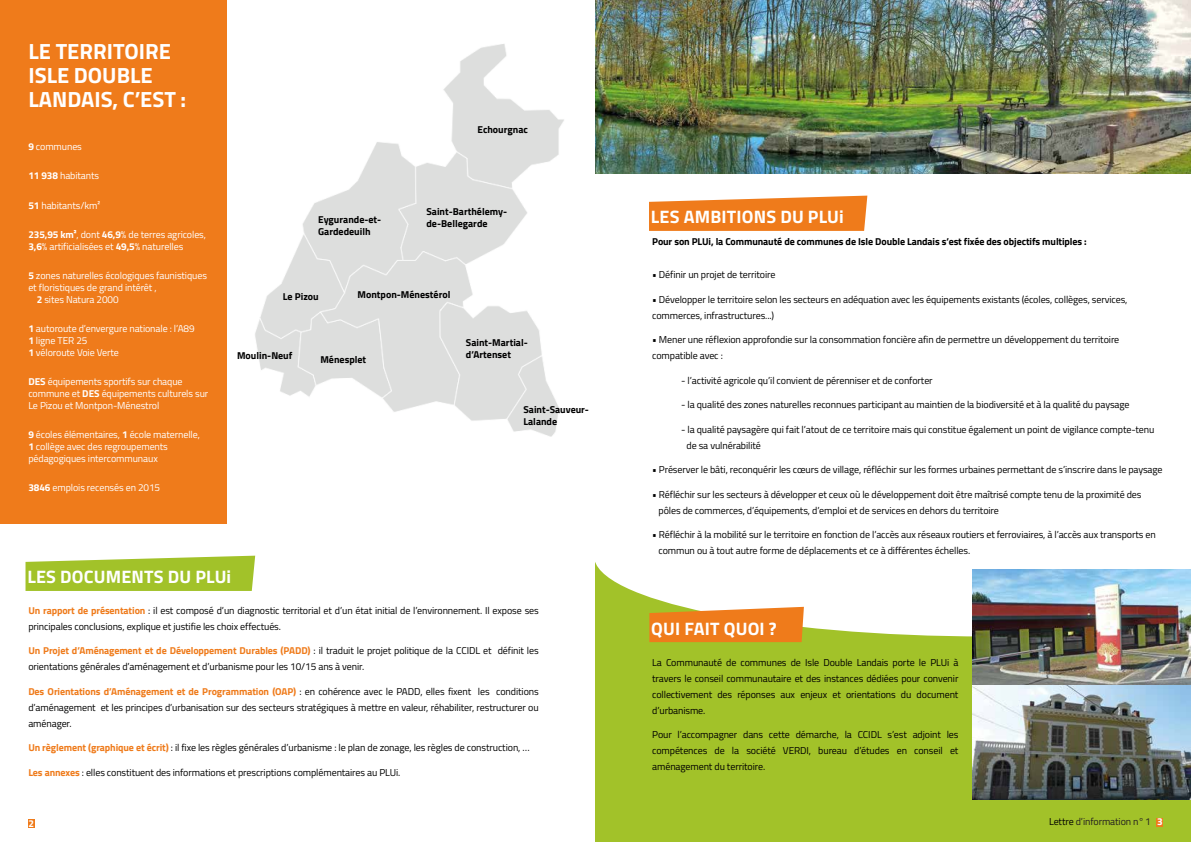
<style>
.page{position:relative;width:1191px;height:842px;background:#fff}
.page>*{position:absolute;margin:0;border:0;box-sizing:border-box;transform-origin:0 0}
.t1{font:700 22px/24px "Titillium Web";color:#fff}
.t2{font:700 18px "Titillium Web";letter-spacing:.01em;color:#fff}
.t3{font:10px/16px "Titillium Web";letter-spacing:-.01em;color:#000}
.t4{font:10px/12px "Titillium Web";letter-spacing:-.01em;color:#fff}
.t5{font:700 10px/12px "Titillium Web";color:#000}
.t6{font:10px "Titillium Web";letter-spacing:-.01em;color:#231e20}
.t7{font:700 10px "Titillium Web";color:#fff}
.s1{font-weight:700}
.s2{font-weight:700;color:#ef7b1b}
.s3{color:#000}
.s4{font-weight:700;color:#fff}
</style>
<div class="page">
<div style="left:595px;top:557px;width:596px;height:285px;background:#a2c229"></div>
<svg style="left:595px;top:557px;width:596px;height:79px;background:#f3f7e4"></svg>
<img style="left:972px;top:569px;width:219px;height:230px">
<div style="left:0;top:0;width:227px;height:524px;background:#ef7b1b"></div>
<img style="left:255px;top:44px;width:309px;height:393px">
<img style="left:595px;top:0;width:596px;height:174px">
<div style="left:28px;top:819px;width:7px;height:8px;background:#ef7b1b"></div>
<div style="left:1156px;top:817px;width:6px;height:9px;background:#ef7b1b"></div>
<svg style="left:649px;top:607px;width:155px;height:35px;background:#eb8426"></svg>
<svg style="left:26px;top:556px;width:229px;height:35px;background:#aac73b"></svg>
<svg style="left:649px;top:196px;width:218px;height:35px;background:#f0862e"></svg>
<h1 class="t1" style="left:28px;top:38px;width:159px">LE TERRITOIRE<br>ISLE DOUBLE<br>LANDAIS, C’EST :</h1>
<p class="t4" style="left:28px;top:140px;width:55px"><span class="s1">9</span> communes</p>
<p class="t4" style="left:28px;top:169px;width:72px"><span class="s1">11 938</span> habitants</p>
<p class="t4" style="left:28px;top:198px;width:73px"><span class="s1">51</span> habitants/km²</p>
<p class="t4" style="left:28px;top:227px;width:179px"><span class="s1">235,95 km²</span>, dont <span class="s1">46,9</span>% de terres agricoles,<br><span class="s1">3,6</span>% artificialisées et <span class="s1">49,5</span>% naturelles</p>
<p class="t4" style="left:28px;top:269px;width:180px"><span class="s1">5</span> zones naturelles écologiques faunistiques</p>
<p class="t4" style="left:28px;top:281px;width:130px">et floristiques de grand intérêt ,</p>
<p class="t4" style="left:37px;top:293px;width:83px"><span class="s1">2</span> sites Natura 2000</p>
<p class="t4" style="left:28px;top:322px;width:168px"><span class="s1">1</span> autoroute d’envergure nationale : l’A89<br><span class="s1">1</span> ligne TER 25<br><span class="s1">1</span> véloroute Voie Verte</p>
<p class="t4" style="left:28px;top:375px;width:181px"><span class="s1">DES</span> équipements sportifs sur chaque commune et <span class="s1">DES</span> équipements culturels sur<br>Le Pizou et Montpon-Ménestrol</p>
<p class="t4" style="left:28px;top:428px;width:173px"><span class="s1">9</span> écoles élémentaires, <span class="s1">1</span> école maternelle,<br><span class="s1">1</span> collège avec des regroupements pédagogiques intercommunaux</p>
<p class="t4" style="left:28px;top:481px;width:133px"><span class="s1">3846</span> emplois recensés en 2015</p>
<p class="t5" style="left:318px;top:213px;width:65px">Eygurande-et-<br>Gardedeuilh</p>
<p class="t5" style="left:477px;top:123px;width:52px">Echourgnac</p>
<p class="t5" style="left:426px;top:205px;width:82px">Saint-Barthélemy&shy;de-Bellegarde</p>
<p class="t5" style="left:283px;top:290px;width:37px">Le Pizou</p>
<p class="t5" style="left:357px;top:288px;width:94px">Montpon-Ménestérol</p>
<p class="t5" style="left:237px;top:349px;width:57px">Moulin-Neuf</p>
<p class="t5" style="left:320px;top:353px;width:47px">Ménesplet</p>
<p class="t5" style="left:466px;top:336px;width:63px">Saint-Martial&shy;d’Artenset</p>
<p class="t5" style="left:523px;top:403px;width:67px">Saint-Sauveur-<br>Lalande</p>
<h2 class="t2" style="left:27px;top:563px;width:205px">LES DOCUMENTS DU PLUi</h2>
<p class="t3" style="left:28px;top:602px;width:512px"><span class="s2">Un rapport de présentation</span> : il est composé d’un diagnostic territorial et d’un état initial de l’environnement. Il expose ses principales conclusions, explique et justifie les choix effectués.</p>
<p class="t3" style="left:28px;top:642px;width:512px"><span class="s2">Un Projet d’Aménagement et de Développement Durables (PADD)</span> : il traduit le projet politique de la CCIDL et définit les orientations générales d’aménagement et d’urbanisme pour les 10/15 ans à venir.</p>
<p class="t3" style="left:28px;top:683px;width:512px;text-align:justify"><span class="s2">Des Orientations d’Aménagement et de Programmation (OAP)</span> : en cohérence avec le PADD, elles fixent les conditions d’aménagement et les principes d’urbanisation sur des secteurs stratégiques à mettre en valeur, réhabiliter, restructurer ou aménager.</p>
<p class="t3" style="left:28px;top:739px;width:503px"><span class="s2">Un règlement (graphique et écrit)</span> : il fixe les règles générales d’urbanisme : le plan de zonage, les règles de construction, …</p>
<p class="t3" style="left:28px;top:764px;width:373px"><span class="s2">Les annexes</span> : elles constituent des informations et prescriptions complémentaires au PLUi.</p>
<h2 class="t2" style="left:651px;top:203px;width:194px">LES AMBITIONS DU PLUi</h2>
<p class="t5" style="left:652px;top:235px;width:436px">Pour son PLUi, la Communauté de communes de Isle Double Landais s’est fixée des objectifs multiples :</p>
<p class="t3" style="left:652px;top:266px;width:125px">• Définir un projet de territoire</p>
<p class="t3" style="left:652px;top:291px;width:477px">• Développer le territoire selon les secteurs en adéquation avec les équipements existants (écoles, collèges, services, commerces, infrastructures...)</p>
<p class="t3" style="left:652px;top:331px;width:468px">• Mener une réflexion approfondie sur la consommation foncière afin de permettre un développement du territoire compatible avec :</p>
<p class="t3" style="left:681px;top:372px;width:253px">- l’activité agricole qu’il convient de pérenniser et de conforter</p>
<p class="t3" style="left:681px;top:396px;width:450px">- la qualité des zones naturelles reconnues participant au maintien de la biodiversité et à la qualité du paysage</p>
<p class="t3" style="left:686px;top:421px;width:469px;text-indent:-5px">- la qualité paysagère qui fait l’atout de ce territoire mais qui constitue également un point de vigilance compte-tenu de sa vulnérabilité</p>
<p class="t3" style="left:652px;top:461px;width:512px">• Préserver le bâti, reconquérir les cœurs de village, réfléchir sur les formes urbaines permettant de s’inscrire dans le paysage</p>
<p class="t3" style="left:658px;top:486px;width:484px;text-indent:-6px">• Réfléchir sur les secteurs à développer et ceux où le développement doit être maîtrisé compte tenu de la proximité des pôles de commerces, d’équipements, d’emploi et de services en dehors du territoire</p>
<p class="t3" style="left:658px;top:526px;width:499px;text-indent:-6px">• Réfléchir à la mobilité sur le territoire en fonction de l’accès aux réseaux routiers et ferroviaires, à l’accès aux transports en commun ou à tout autre forme de déplacements et ce à différentes échelles.</p>
<h2 class="t2" style="left:651px;top:614px;width:127px">QUI FAIT QUOI ?</h2>
<p class="t3" style="left:652px;top:654px;width:308px;text-align:justify">La Communauté de communes de Isle Double Landais porte le PLUi à travers le conseil communautaire et des instances dédiées pour convenir collectivement des réponses aux enjeux et orientations du document d’urbanisme.</p>
<p class="t3" style="left:652px;top:726px;width:308px;text-align:justify">Pour l’accompagner dans cette démarche, la CCIDL s’est adjoint les compétences de la société VERDI, bureau d’études en conseil et aménagement du territoire.</p>
<p class="t7" style="left:28px;top:815px;width:7px">2</p>
<p class="t6" style="left:1049px;top:815px;width:115px"><span class="s3">Lettre</span> d’information n° 1 <span class="s4">3</span></p>
</div>
